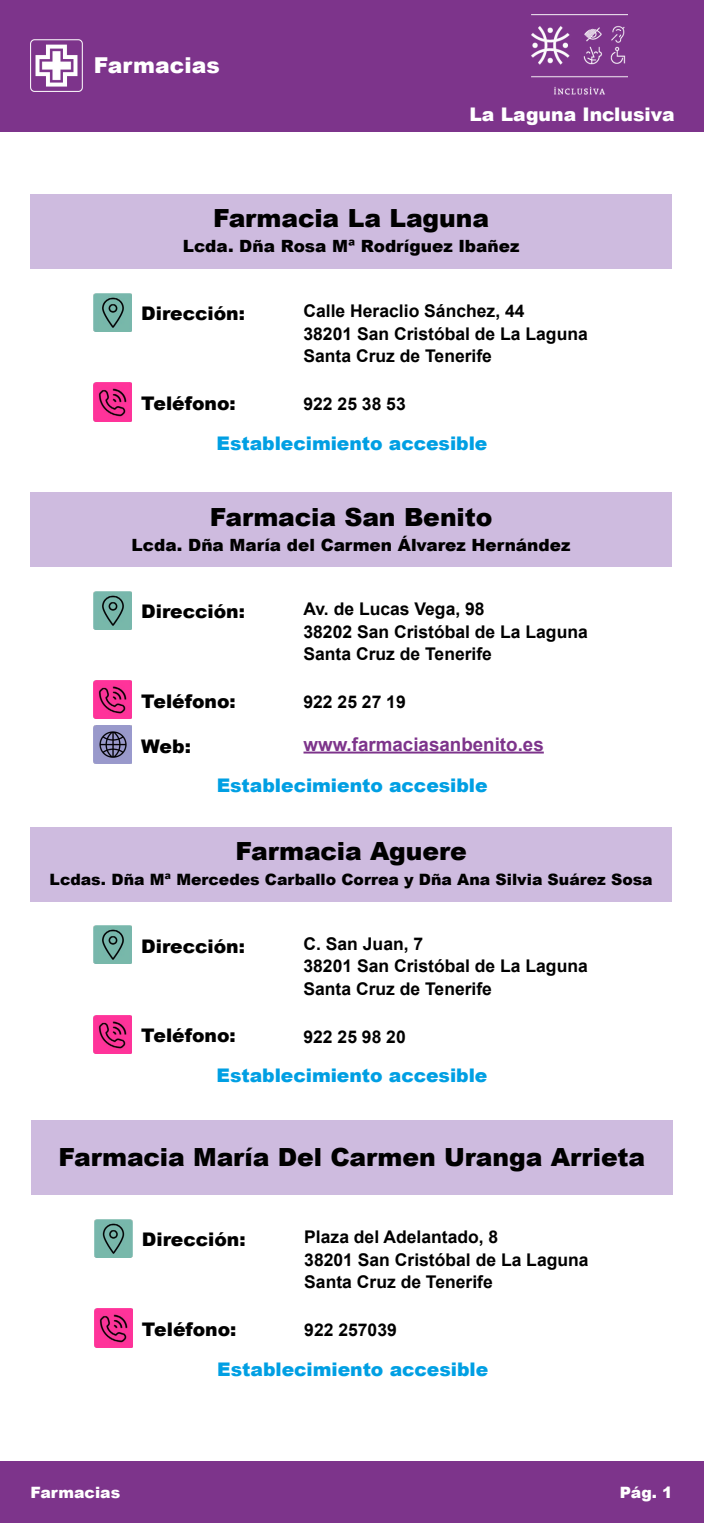
<style>
.page{position:relative;width:704px;height:1523px;background:#fff}
.page>*{position:absolute;margin:0;border:0;box-sizing:border-box;transform-origin:0 0}
.Titulo_texto_base{font:900 25px "Arial";letter-spacing:-.005em;color:#000}
.t1{font:900 21.88px "Arial";color:#fff}
.Tabla_inicial_4{font:900 18.75px "Arial";letter-spacing:-.005em;color:#009fe3}
.Tabla_inicial_1{font:900 18.75px "Arial";letter-spacing:-.005em;color:#000}
.Tabla_inicial_2{font:700 18.75px "Arial";color:#7d348b}
.t2{font:900 18.75px "Arial";color:#fff}
.Tabla_inicial_2-2{font:700 17.5px "Arial";color:#000}
.Titulo_texto_base_2{font:900 16.88px "Arial";color:#000}
.Titulo_texto_base_2-2{font:900 15.62px "Arial";color:#000}
.t3{font:900 15.62px "Arial";color:#fff}
</style>
<div class="page">
<div style="left:0;top:0;width:703px;height:131px;background:#7d348b"></div>
<div style="left:0;top:1460px;width:703px;height:62px;background:#7d348b"></div>
<img style="left:531px;top:14px;width:96px;height:81px">
<img style="left:30px;top:39px;width:53px;height:53px">
<img style="left:94px;top:293px;width:38px;height:38px">
<img style="left:94px;top:383px;width:38px;height:38px">
<img style="left:94px;top:925px;width:38px;height:38px">
<img style="left:94px;top:1015px;width:38px;height:38px">
<img style="left:95px;top:1219px;width:37px;height:38px">
<img style="left:95px;top:1308px;width:37px;height:39px">
<img style="left:94px;top:591px;width:38px;height:38px">
<img style="left:94px;top:680px;width:38px;height:39px">
<img style="left:94px;top:725px;width:38px;height:39px">
<hr style="left:303px;top:751px;width:240px;height:2px;background:#7d348b">
<div style="left:30px;top:194px;width:641px;height:74px;background:#cebbdf"></div>
<div style="left:30px;top:827px;width:641px;height:74px;background:#cebbdf"></div>
<div style="left:31px;top:1120px;width:641px;height:74px;background:#cebbdf"></div>
<div style="left:30px;top:492px;width:641px;height:74px;background:#cebbdf"></div>
<p class="t1" style="left:94px;top:50px;width:127px">Farmacias</p>
<p class="t2" style="left:469px;top:101px;width:207px">La Laguna Inclusiva</p>
<p class="Titulo_texto_base" style="left:213px;top:200px;width:277px">Farmacia La Laguna</p>
<p class="Titulo_texto_base_2" style="left:183px;top:234px;width:338px">Lcda. Dña Rosa Mª Rodríguez Ibañez</p>
<p class="Tabla_inicial_1" style="left:141px;top:300px;width:105px">Dirección:</p>
<p class="Tabla_inicial_2-2" style="left:303px;top:298px;width:222px">Calle Heraclio Sánchez, 44</p>
<p class="Tabla_inicial_2-2" style="left:303px;top:321px;width:285px">38201 San Cristóbal de La Laguna</p>
<p class="Tabla_inicial_2-2" style="left:303px;top:343px;width:190px">Santa Cruz de Tenerife</p>
<p class="Tabla_inicial_1" style="left:141px;top:389px;width:96px">Teléfono:</p>
<p class="Tabla_inicial_2-2" style="left:303px;top:392px;width:104px">922 25 38 53</p>
<p class="Tabla_inicial_4" style="left:216px;top:429px;width:272px">Establecimiento accesible</p>
<p class="Titulo_texto_base" style="left:210px;top:499px;width:284px">Farmacia San Benito</p>
<p class="Titulo_texto_base_2" style="left:132px;top:532px;width:440px">Lcda. Dña María del Carmen Álvarez Hernández</p>
<p class="Tabla_inicial_1" style="left:141px;top:598px;width:105px">Dirección:</p>
<p class="Tabla_inicial_2-2" style="left:303px;top:596px;width:182px">Av. de Lucas Vega, 98</p>
<p class="Tabla_inicial_2-2" style="left:303px;top:619px;width:285px">38202 San Cristóbal de La Laguna</p>
<p class="Tabla_inicial_2-2" style="left:303px;top:641px;width:190px">Santa Cruz de Tenerife</p>
<p class="Tabla_inicial_1" style="left:141px;top:687px;width:96px">Teléfono:</p>
<p class="Tabla_inicial_2-2" style="left:303px;top:690px;width:104px">922 25 27 19</p>
<p class="Tabla_inicial_1" style="left:141px;top:732px;width:51px">Web:</p>
<p class="Tabla_inicial_2" style="left:303px;top:731px;width:242px">www.farmaciasanbenito.es</p>
<p class="Tabla_inicial_4" style="left:216px;top:772px;width:272px">Establecimiento accesible</p>
<p class="Titulo_texto_base" style="left:235px;top:833px;width:232px">Farmacia Aguere</p>
<p class="Titulo_texto_base_2-2" style="left:49px;top:868px;width:604px">Lcdas. Dña Mª Mercedes Carballo Correa y Dña Ana Silvia Suárez Sosa</p>
<p class="Tabla_inicial_1" style="left:141px;top:932px;width:105px">Dirección:</p>
<p class="Tabla_inicial_2-2" style="left:303px;top:931px;width:121px">C. San Juan, 7</p>
<p class="Tabla_inicial_2-2" style="left:303px;top:953px;width:285px">38201 San Cristóbal de La Laguna</p>
<p class="Tabla_inicial_2-2" style="left:303px;top:976px;width:190px">Santa Cruz de Tenerife</p>
<p class="Tabla_inicial_1" style="left:141px;top:1022px;width:96px">Teléfono:</p>
<p class="Tabla_inicial_2-2" style="left:303px;top:1024px;width:104px">922 25 98 20</p>
<p class="Tabla_inicial_4" style="left:216px;top:1061px;width:272px">Establecimiento accesible</p>
<p class="Titulo_texto_base" style="left:58px;top:1139px;width:588px">Farmacia María Del Carmen Uranga Arrieta</p>
<p class="Tabla_inicial_1" style="left:142px;top:1225px;width:105px">Dirección:</p>
<p class="Tabla_inicial_2-2" style="left:304px;top:1224px;width:195px">Plaza del Adelantado, 8</p>
<p class="Tabla_inicial_2-2" style="left:304px;top:1247px;width:285px">38201 San Cristóbal de La Laguna</p>
<p class="Tabla_inicial_2-2" style="left:304px;top:1269px;width:190px">Santa Cruz de Tenerife</p>
<p class="Tabla_inicial_1" style="left:142px;top:1315px;width:96px">Teléfono:</p>
<p class="Tabla_inicial_2-2" style="left:304px;top:1317px;width:94px">922 257039</p>
<p class="Tabla_inicial_4" style="left:217px;top:1355px;width:272px">Establecimiento accesible</p>
<p class="t3" style="left:30px;top:1480px;width:91px">Farmacias</p>
<p class="t3" style="left:619px;top:1480px;width:54px">Pág. 1</p>
</div>
